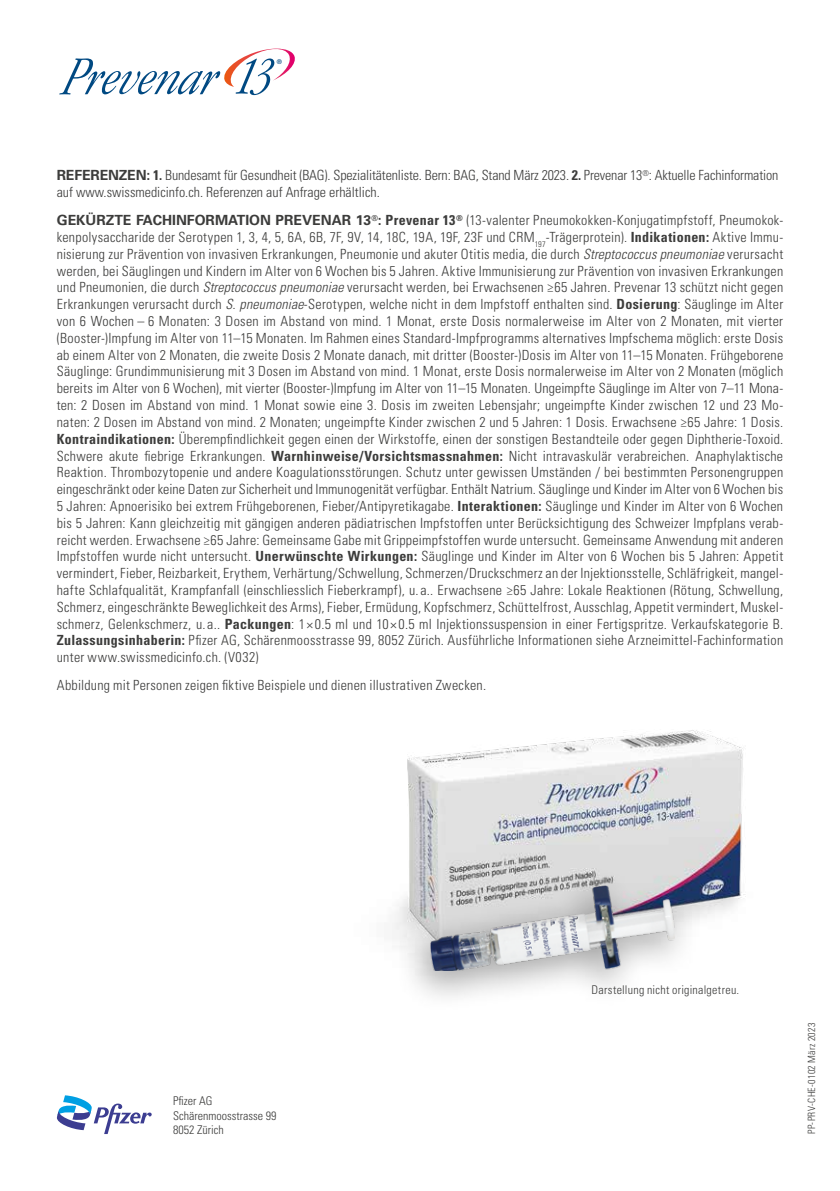
<style>
.page{position:relative;width:840px;height:1191px;background:#fff}
.page>*{position:absolute;margin:0;border:0;box-sizing:border-box;transform-origin:0 0}
.t1{font:300 condensed 14px/16.8px "Univers LT Std";color:#3c3c3b}
.t2{font:300 condensed 14px "Univers LT Std";letter-spacing:.02em;color:#3c3c3b}
.t3{font:300 condensed 12px/14.4px "Univers LT Std";color:#3c3c3b}
.t4{font:300 condensed 12px "Univers LT Std";letter-spacing:.025em;color:#3c3c3b}
.t5{font:300 condensed 10px "Univers LT Std";letter-spacing:.04em;color:#3c3c3b}
.t6{font:700 condensed 6.2px "Futura Std";color:#004982}
.s1{font-weight:700;font-stretch:normal}
.s2{font-weight:700}
.s3{font-style:italic}
</style>
<div class="page">
<svg style="left:57px;top:1095px;width:95px;height:39px"></svg>
<svg style="left:59px;top:48px;width:236px;height:47px"></svg>
<img style="left:392px;top:730px;width:354px;height:209px">
<div style="left:394px;top:866px;width:305px;height:146px;background:#000;opacity:.35"></div>
<img style="left:430px;top:885px;width:244px;height:86px">
<p class="t6" style="left:276px;top:58px;width:7px">®</p>
<p class="t1" style="left:57px;top:167px;width:722px"><span class="s1">REFERENZEN:</span> <span class="s2">1.</span> Bundesamt für Gesundheit (BAG). Spezialitätenliste. Bern: BAG, Stand März 2023. <span class="s2">2.</span> Prevenar 13<sup>®</sup>: Aktuelle Fachinformation auf www.swissmedicinfo.ch. Referenzen auf Anfrage erhältlich.</p>
<p class="t1" style="left:57px;top:212px;width:727px;text-align:justify"><span class="s1">GEKÜRZTE FACHINFORMATION PREVENAR 13</span><sup>®</sup><span class="s1">:</span> <span class="s2">Prevenar 13</span><sup>®</sup> (13-valenter Pneumokokken-Konjugatimpfstoff, Pneumokok&shy;kenpolysaccharide der Serotypen 1, 3, 4, 5, 6A, 6B, 7F, 9V, 14, 18C, 19A, 19F, 23F und CRM<sub>197</sub>-Trägerprotein). <span class="s2">Indikationen:</span> Aktive Immu&shy;nisierung zur Prävention von invasiven Erkrankungen, Pneumonie und akuter Otitis media, die durch <span class="s3">Streptococcus pneumoniae</span> verursacht werden, bei Säuglingen und Kindern im Alter von 6 Wochen bis 5 Jahren. Aktive Immunisierung zur Prävention von invasiven Erkrankungen und Pneumonien, die durch <span class="s3">Streptococcus pneumoniae</span> verursacht werden, bei Erwachsenen ≥65 Jahren. Prevenar 13 schützt nicht gegen Erkrankungen verursacht durch <span class="s3">S. pneumoniae</span>-Serotypen, welche nicht in dem Impfstoff enthalten sind. <span class="s2">Dosierung</span>: Säuglinge im Alter von 6 Wochen – 6 Monaten: 3 Dosen im Abstand von mind. 1 Monat, erste Dosis normalerweise im Alter von 2 Monaten, mit vierter (Booster-)Impfung im Alter von 11–15 Monaten. Im Rahmen eines Standard-Impfprogramms alternatives Impfschema möglich: erste Dosis ab einem Alter von 2 Monaten, die zweite Dosis 2 Monate danach, mit dritter (Booster-)Dosis im Alter von 11–15 Monaten. Frühgeborene Säuglinge: Grundimmunisierung mit 3 Dosen im Abstand von mind. 1 Monat, erste Dosis normalerweise im Alter von 2 Monaten (möglich bereits im Alter von 6 Wochen), mit vierter (Booster-)Impfung im Alter von 11–15 Monaten. Ungeimpfte Säuglinge im Alter von 7–11 Mona&shy;ten: 2 Dosen im Abstand von mind. 1 Monat sowie eine 3. Dosis im zweiten Lebensjahr; ungeimpfte Kinder zwischen 12 und 23 Mo&shy;naten: 2 Dosen im Abstand von mind. 2 Monaten; ungeimpfte Kinder zwischen 2 und 5 Jahren: 1 Dosis. Erwachsene ≥65 Jahre: 1 Dosis.<br><span class="s2">Kontraindikationen:</span> Überempfindlichkeit gegen einen der Wirkstoffe, einen der sonstigen Bestandteile oder gegen Diphtherie-Toxoid.<br>Schwere akute fiebrige Erkrankungen. <span class="s2">Warnhinweise/Vorsichtsmassnahmen:</span> Nicht intravaskulär verabreichen. Anaphylaktische Reaktion. Thrombozytopenie und andere Koagulationsstörungen. Schutz unter gewissen Umständen / bei bestimmten Personengruppen eingeschränkt oder keine Daten zur Sicherheit und Immunogenität verfügbar. Enthält Natrium. Säuglinge und Kinder im Alter von 6 Wochen bis 5 Jahren: Apnoerisiko bei extrem Frühgeborenen, Fieber/Antipyretikagabe. <span class="s2">Interaktionen:</span> Säuglinge und Kinder im Alter von 6 Wochen bis 5 Jahren: Kann gleichzeitig mit gängigen anderen pädiatrischen Impfstoffen unter Berücksichtigung des Schweizer Impfplans verab&shy;reicht werden. Erwachsene ≥65 Jahre: Gemeinsame Gabe mit Grippeimpfstoffen wurde untersucht. Gemeinsame Anwendung mit anderen Impfstoffen wurde nicht untersucht. <span class="s2">Unerwünschte Wirkungen:</span> Säuglinge und Kinder im Alter von 6 Wochen bis 5 Jahren: Appetit vermindert, Fieber, Reizbarkeit, Erythem, Verhärtung/Schwellung, Schmerzen/Druckschmerz an der Injektionsstelle, Schläfrigkeit, mangel&shy;hafte Schlafqualität, Krampfanfall (einschliesslich Fieberkrampf), u.a.. Erwachsene ≥65 Jahre: Lokale Reaktionen (Rötung, Schwellung, Schmerz, eingeschränkte Beweglichkeit des Arms), Fieber, Ermüdung, Kopfschmerz, Schüttelfrost, Ausschlag, Appetit vermindert, Muskel&shy;schmerz, Gelenkschmerz, u.a.. <span class="s2">Packungen</span>: 1×0.5 ml und 10×0.5 ml Injektionssuspension in einer Fertigspritze. Verkaufskategorie B.<br><span class="s2">Zulassungsinhaberin:</span> Pfizer AG, Schärenmoosstrasse 99, 8052 Zürich. Ausführliche Informationen siehe Arzneimittel-Fachinformation unter www.swissmedicinfo.ch. (V032)</p>
<p class="t2" style="left:57px;top:677px;width:430px">Abbildung mit Personen zeigen fiktive Beispiele und dienen illustrativen Zwecken.</p>
<p class="t3" style="left:173px;top:1094px;width:105px">Pfizer AG<br>Schärenmoosstrasse 99<br>8052 Zürich</p>
<p class="t4" style="left:591px;top:982px;width:149px">Darstellung nicht originalgetreu.</p>
<p class="t5" style="left:805px;top:1134px;width:113px;rotate:-90deg">PP-PRV-CHE-0102 März 2023</p>
</div>
